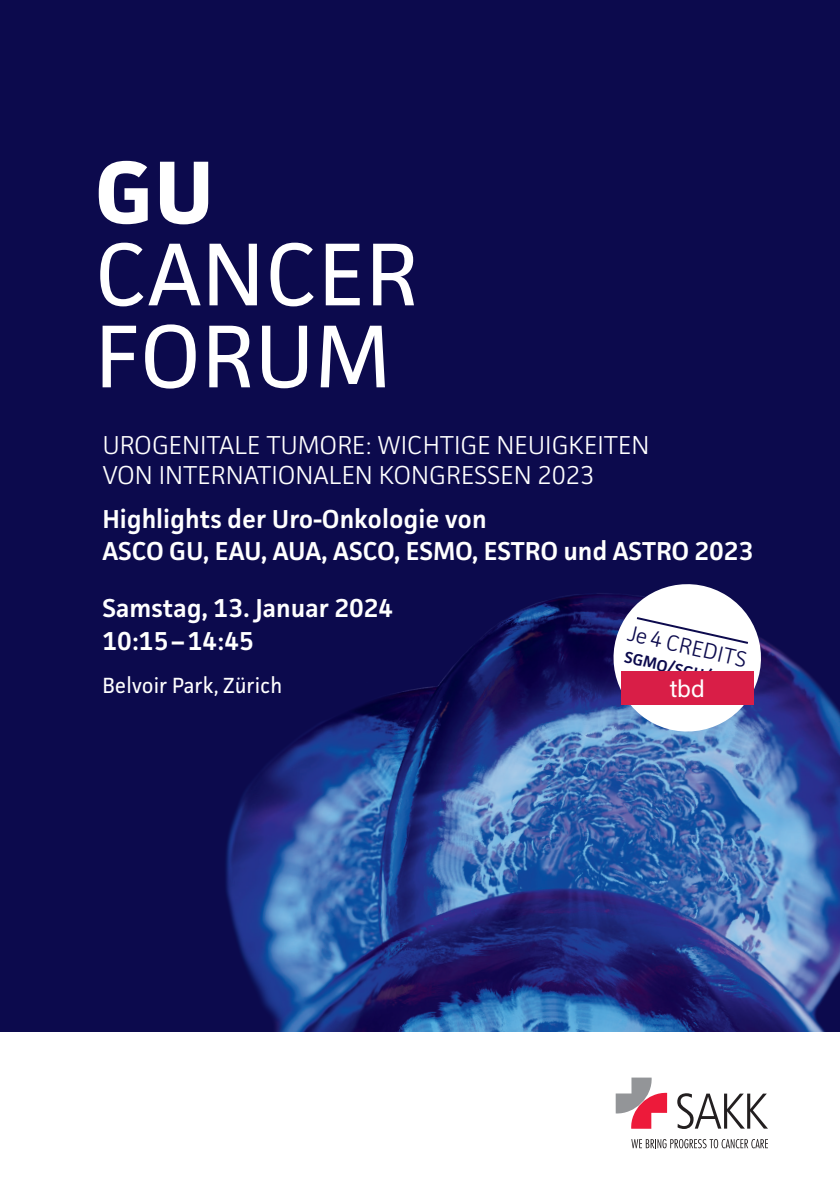
<style>
.page{position:relative;width:840px;height:1191px;background:#fff}
.page>*{position:absolute;margin:0;border:0;box-sizing:border-box;transform-origin:0 0}
.t1{font:89.2px/82px "Facit";letter-spacing:.01em;color:#fff}
.t2{font:700 89.2px "Facit";color:#fff}
.t3{font:600 26px/33.6px "Facit";color:#fff}
.t4{font:300 26px/30px "Facit";color:#fff}
.t5{font:24px "Acumin Pro";color:#fff}
.t6{font:300 22.2px "Facit";color:#0c0a4d}
.t7{font:22px "Facit";color:#fff}
.t8{font:600 16.2px "Facit";color:#0c0a4d}
</style>
<div class="page">
<div style="left:0;top:0;width:839px;height:1050px;background:#0c0a4d"></div>
<img style="left:226px;top:593px;width:613px;height:439px">
<div style="left:0;top:1032px;width:839px;height:159px;background:#fff"></div>
<svg style="left:615px;top:1077px;width:51px;height:51px"></svg>
<svg style="left:677px;top:1093px;width:90px;height:36px"></svg>
<svg style="left:631px;top:1139px;width:136px;height:9px"></svg>
<svg style="left:603px;top:584px;width:167px;height:158px"></svg>
<div style="left:620px;top:671px;width:132px;height:34px;background:#d91e47"></div>
<h1 class="t2" style="left:95px;top:137px;width:121px">GU</h1>
<h1 class="t1" style="left:95px;top:232px;width:324px">CANCER<br>FORUM</h1>
<p class="t4" style="left:102px;top:429px;width:548px">UROGENITALE TUMORE: WICHTIGE NEUIGKEITEN<br>VON INTERNATIONALEN KONGRESSEN 2023</p>
<p class="t3" style="left:102px;top:503px;width:652px;line-height:31.2px">Highlights der Uro-Onkologie von<br>ASCO GU, EAU, AUA, ASCO, ESMO, ESTRO und ASTRO 2023</p>
<p class="t3" style="left:102px;top:590px;width:292px">Samstag, 13. Januar 2024<br>10:15–14:45</p>
<p class="t7" style="left:102px;top:672px;width:181px">Belvoir Park, Zürich</p>
<p class="t6" style="left:630px;top:619px;width:123px;rotate:13deg">Je 4 CREDITS</p>
<p class="t8" style="left:626px;top:647px;width:119px;rotate:13deg">SGMO/SGU/SRO</p>
<p class="t5" style="left:669px;top:672px;width:37px">tbd</p>
</div>
